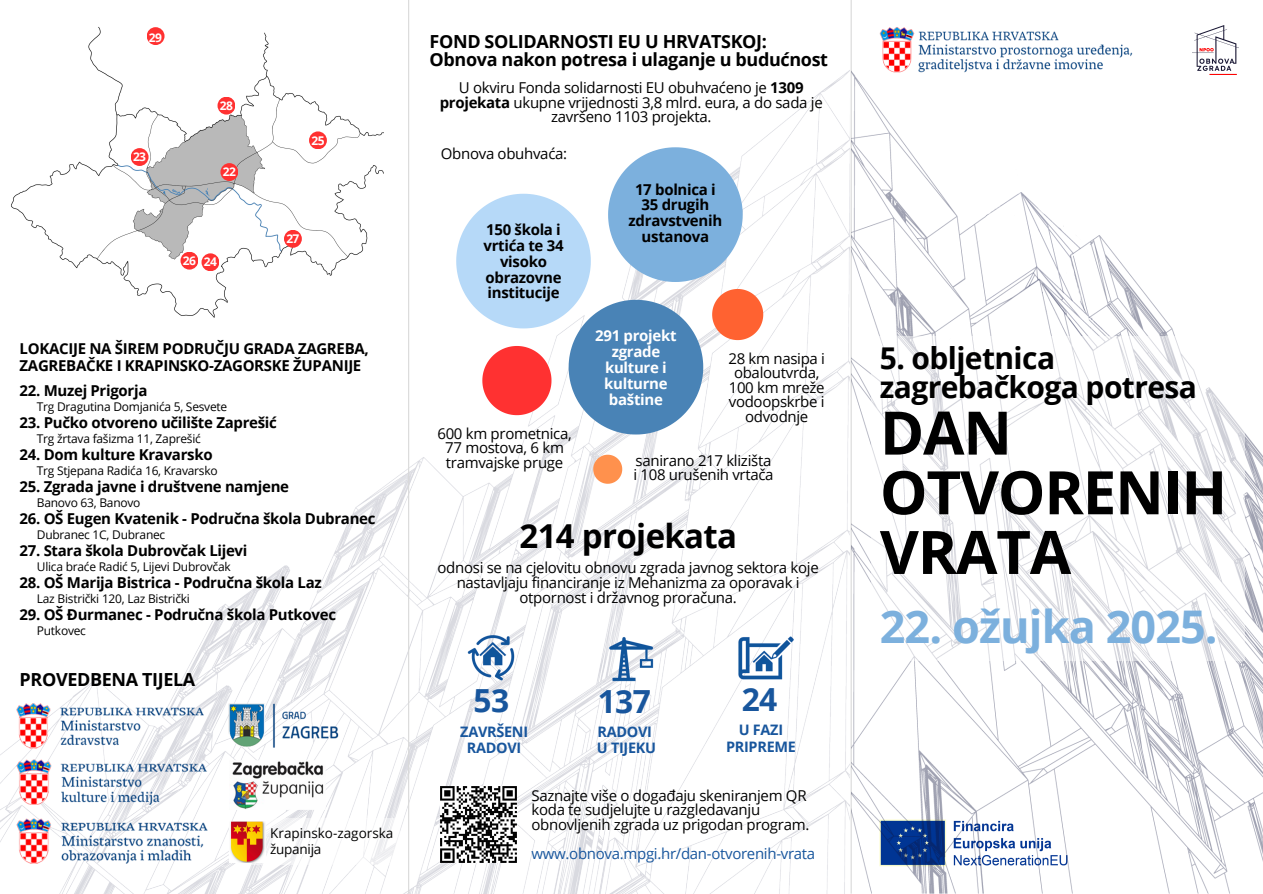
<style>
.page{position:relative;width:1263px;height:894px;background:#fff}
.page>*{position:absolute;margin:0;border:0;box-sizing:border-box;transform-origin:0 0}
.t1{font:700 60px/59.7px "Open Sans";letter-spacing:-.02em;color:#000}
.t2{font:700 45px "Open Sans";letter-spacing:-.02em;color:#7cb0dd}
.t3{font:700 33px "Open Sans";letter-spacing:-.02em;color:#000}
.t4{font:700 31.8px "Open Sans";letter-spacing:-.02em;color:#18569d}
.t5{font:700 30px/29.2px "Open Sans";letter-spacing:-.02em;color:#000}
.t6{font:700 18px/18px "Open Sans";letter-spacing:-.02em;color:#000}
.t7{font:15px/14.7px "Open Sans";letter-spacing:-.02em;color:#000;text-align:center}
.t8{font:700 15px/15.8px "Open Sans";letter-spacing:-.02em;color:#000;text-align:center}
.t9{font:700 15px/15.8px "Open Sans";letter-spacing:-.02em;color:#fff;text-align:center}
.t10{font:15px "Open Sans";letter-spacing:-.02em;color:#18569d}
.t11{font:700 14.4px/16.2px "Open Sans";letter-spacing:-.02em;color:#18569d;text-align:center}
.t12{font:13.5px "Open Sans";color:#000}
.t13{font:13.5px "Open Sans";letter-spacing:-.02em;color:#000}
.t14{font:12px "Open Sans";letter-spacing:-.02em;color:#000}
.t15{font:700 12px "Open Sans";letter-spacing:-.05em;color:#fff}
.s1{font-weight:700}
</style>
<div class="page">
<img style="left:0;top:15px;width:1263px;height:878px">
<hr style="left:851px;top:0;width:1px;height:893px;background:#d9d9d9">
<hr style="left:408px;top:0;width:1px;height:893px;background:#d9d9d9">
<img style="left:1192px;top:26px;width:46px;height:48px">
<svg style="left:873px;top:262px;width:373px;height:324px"></svg>
<img style="left:0;top:26px;width:384px;height:299px">
<div style="left:131px;top:148px;width:18px;height:18px;background:#ff3131;border-radius:50%"></div>
<div style="left:201px;top:253px;width:18px;height:18px;background:#ff3131;border-radius:50%"></div>
<div style="left:309px;top:131px;width:18px;height:18px;background:#ff3131;border-radius:50%"></div>
<div style="left:180px;top:252px;width:18px;height:17px;background:#ff3131;border-radius:50%"></div>
<div style="left:284px;top:230px;width:18px;height:18px;background:#ff3131;border-radius:50%"></div>
<div style="left:873px;top:815px;width:215px;height:54px;background:#fff"></div>
<img style="left:874px;top:818px;width:195px;height:48px">
<img style="left:441px;top:786px;width:75px;height:75px">
<div style="left:220px;top:163px;width:18px;height:18px;background:#ff3131;border-radius:50%"></div>
<img style="left:458px;top:623px;width:65px;height:67px">
<img style="left:598px;top:623px;width:66px;height:67px">
<img style="left:728px;top:621px;width:66px;height:67px">
<img style="left:12px;top:663px;width:197px;height:56px">
<img style="left:12px;top:719px;width:199px;height:58px">
<img style="left:12px;top:777px;width:200px;height:116px">
<img style="left:220px;top:675px;width:128px;height:101px">
<img style="left:220px;top:737px;width:118px;height:92px">
<img style="left:873px;top:15px;width:264px;height:98px">
<div style="left:217px;top:97px;width:18px;height:17px;background:#ff3131;border-radius:50%"></div>
<div style="left:147px;top:27px;width:18px;height:18px;background:#ff3131;border-radius:50%"></div>
<svg style="left:235px;top:818px;width:165px;height:47px"></svg>
<img style="left:229px;top:820px;width:36px;height:42px">
<svg style="left:428px;top:119px;width:346px;height:370px"></svg>
<div style="left:921px;top:93px;width:201px;height:97px;background:#fff"></div>
<div style="left:932px;top:190px;width:205px;height:72px;background:#fff"></div>
<svg style="left:871px;top:336px;width:373px;height:324px"></svg>
<h6 class="t15" style="left:149px;top:29px;width:15px">29</h6>
<p class="t15" style="left:133px;top:148px;width:15px">23</p>
<p class="t15" style="left:220px;top:97px;width:15px">28</p>
<h4 class="t15" style="left:223px;top:163px;width:15px">22</h4>
<p class="t15" style="left:183px;top:252px;width:15px">26</p>
<p class="t15" style="left:204px;top:253px;width:15px">24</p>
<p class="t15" style="left:311px;top:132px;width:15px">25</p>
<p class="t15" style="left:286px;top:230px;width:15px">27</p>
<p class="t8" style="left:20px;top:339px;width:351px;line-height:17.5px;text-align:left">LOKACIJE NA ŠIREM PODRUČJU GRADA ZAGREBA,<br>ZAGREBAČKE I KRAPINSKO-ZAGORSKE ŽUPANIJE</p>
<p class="t8" style="left:20px;top:382px;width:129px">22. Muzej Prigorja</p>
<p class="t14" style="left:37px;top:397px;width:192px">Trg Dragutina Domjanića 5, Sesvete</p>
<p class="t8" style="left:20px;top:414px;width:259px">23. Pučko otvoreno učilište Zaprešić</p>
<p class="t14" style="left:37px;top:429px;width:166px">Trg žrtava fašizma 11, Zaprešić</p>
<p class="t8" style="left:20px;top:446px;width:195px">24. Dom kulture Kravarsko</p>
<p class="t14" style="left:37px;top:461px;width:182px">Trg Stjepana Radića 16, Kravarsko</p>
<p class="t8" style="left:20px;top:478px;width:271px">25. Zgrada javne i društvene namjene</p>
<p class="t14" style="left:37px;top:493px;width:105px">Banovo 63, Banovo</p>
<p class="t8" style="left:20px;top:510px;width:357px">26. OŠ Eugen Kvatenik - Područna škola Dubranec</p>
<p class="t14" style="left:37px;top:525px;width:130px">Dubranec 1C, Dubranec</p>
<p class="t8" style="left:20px;top:542px;width:229px">27. Stara škola Dubrovčak Lijevi</p>
<p class="t14" style="left:37px;top:557px;width:195px">Ulica braće Radić 5, Lijevi Dubrovčak</p>
<p class="t8" style="left:20px;top:574px;width:304px">28. OŠ Marija Bistrica - Područna škola Laz</p>
<p class="t14" style="left:37px;top:589px;width:155px">Laz Bistrički 120, Laz Bistrički</p>
<h3 class="t8" style="left:20px;top:606px;width:318px">29. OŠ Đurmanec - Područna škola Putkovec</h3>
<p class="t14" style="left:37px;top:621px;width:51px">Putkovec</p>
<p class="t6" style="left:20px;top:670px;width:177px">PROVEDBENA TIJELA</p>
<p class="t12" style="left:270px;top:823px;width:125px">Krapinsko-zagorska</p>
<p class="t13" style="left:270px;top:839px;width:53px">županija</p>
<p class="t6" style="left:430px;top:32px;width:400px">FOND SOLIDARNOSTI EU U HRVATSKOJ:<br>Obnova nakon potresa i ulaganje u budućnost</p>
<p class="t7" style="left:440px;top:80px;width:385px">U okviru Fonda solidarnosti EU obuhvaćeno je <span class="s1">1309 projekata</span> ukupne vrijednosti 3,8 mlrd. eura, a do sada je završeno 1103 projekta.</p>
<p class="t7" style="left:441px;top:146px;width:128px">Obnova obuhvaća:</p>
<p class="t8" style="left:483px;top:222px;width:82px">150 škola i vrtića te 34 visoko obrazovne institucije</p>
<p class="t7" style="left:437px;top:425px;width:136px">600 km prometnica,<br>77 mostova, 6 km tramvajske pruge</p>
<p class="t8" style="left:629px;top:181px;width:95px">17 bolnica i<br>35 drugih zdravstvenih ustanova</p>
<p class="t9" style="left:595px;top:327px;width:83px">291 projekt zgrade kulture i kulturne baštine</p>
<p class="t7" style="left:728px;top:350px;width:98px">28 km nasipa i obaloutvrda,<br>100 km mreže vodoopskrbe i odvodnje</p>
<p class="t7" style="left:633px;top:452px;width:142px;text-align:left">sanirano 217 klizišta i 108 urušenih vrtača</p>
<h5 class="t3" style="left:519px;top:513px;width:219px">214 projekata</h5>
<p class="t7" style="left:437px;top:559px;width:383px">odnosi se na cjelovitu obnovu zgrada javnog sektora koje nastavljaju financiranje iz Mehanizma za oporavak i otpornost i državnog proračuna.</p>
<p class="t4" style="left:474px;top:678px;width:37px">53</p>
<p class="t11" style="left:460px;top:722px;width:69px">ZAVRŠENI<br>RADOVI</p>
<p class="t11" style="left:597px;top:722px;width:61px;text-align:left">RADOVI<br>U TIJEKU</p>
<p class="t4" style="left:598px;top:679px;width:55px">137</p>
<p class="t4" style="left:742px;top:677px;width:37px">24</p>
<p class="t11" style="left:726px;top:721px;width:71px;line-height:16.8px">U FAZI<br>PRIPREME</p>
<p class="t7" style="left:531px;top:787px;width:279px;text-align:left">Saznajte više o događaju skeniranjem QR koda te sudjelujte u razgledavanju obnovljenih zgrada uz prigodan program.</p>
<p class="t10" style="left:531px;top:842px;width:285px">www.obnova.mpgi.hr/dan-otvorenih-vrata</p>
<p class="t5" style="left:880px;top:342px;width:319px">5. obljetnica zagrebačkoga potresa</p>
<p class="t1" style="left:880px;top:401px;width:349px">DAN<br>OTVORENIH<br>VRATA</p>
<p class="t2" style="left:880px;top:594px;width:339px">22. ožujka 2025.</p>
</div>
